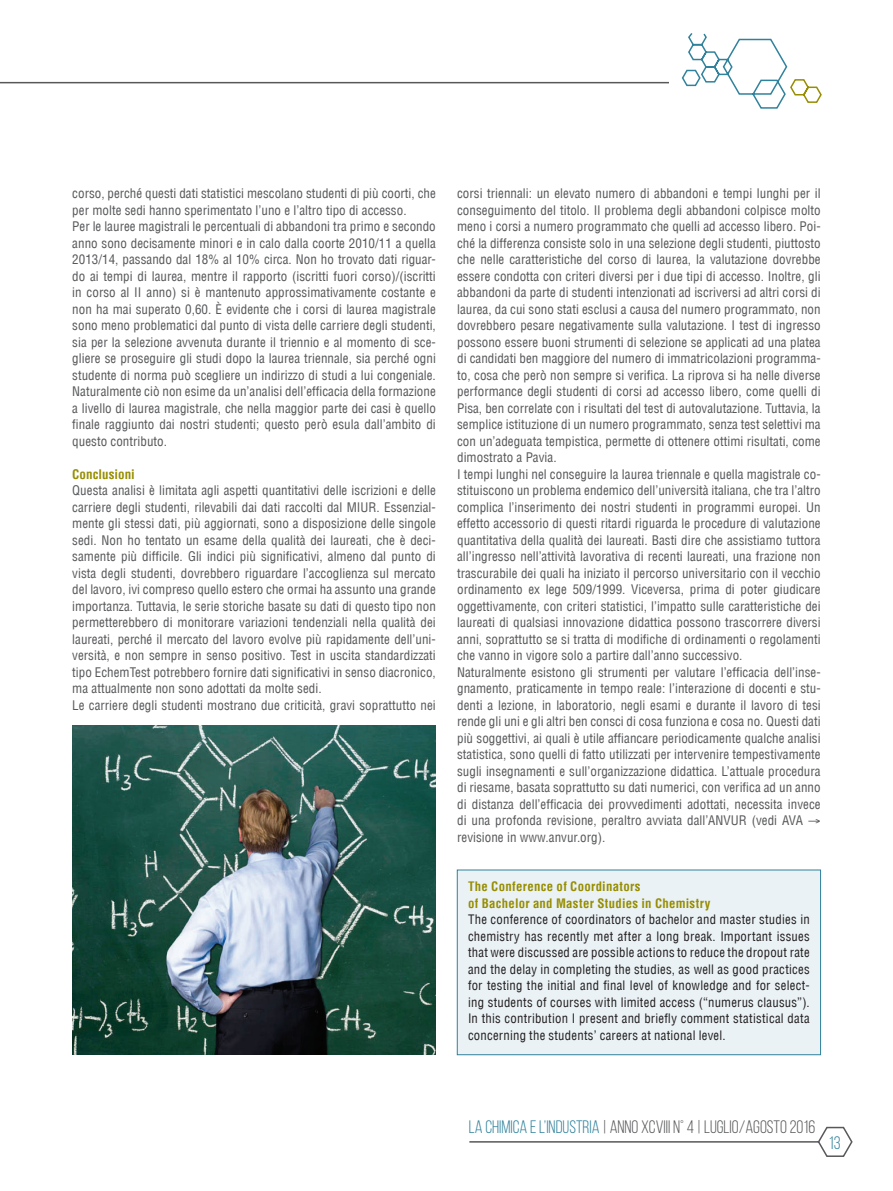
<style>
.page{position:relative;width:893px;height:1191px;background:#fff}
.page>*{position:absolute;margin:0;border:0;box-sizing:border-box;transform-origin:0 0}
.t1{font:18px "Bebas Neue";color:#57585a}
.t2{font:18px "Bebas Neue";color:#30829c}
.t3{font:condensed 12.9px/16.5px "Helvetica LT";letter-spacing:.005em;color:#57585a}
.t4{font:700 condensed 12.9px "Helvetica LT";letter-spacing:.005em;color:#968d00}
.t5{font:condensed 12.75px/16.5px "Helvetica LT";letter-spacing:.02em;color:#231f20;text-align:justify}
.t6{font:700 condensed 12.75px/16.5px "Helvetica LT";letter-spacing:.025em;color:#968d00}
.s1{color:#30829c}
</style>
<div class="page">
<hr style="left:0;top:82px;width:669px;height:1px;background:#57585a">
<svg style="left:681px;top:33px;width:141px;height:76px"></svg>
<svg style="left:469px;top:1126px;width:384px;height:31px"></svg>
<img style="left:72px;top:725px;width:364px;height:329px">
<div style="left:457px;top:870px;width:364px;height:184px;background:#eaf2f5"></div>
<div style="left:457px;top:870px;width:364px;height:184px;border:1px solid #30829c"></div>
<p class="t3" style="left:72px;top:185px;width:365px">corso, perché questi dati statistici mescolano studenti di più coorti, che per molte sedi hanno sperimentato l’uno e l’altro tipo di accesso.<br>Per le lauree magistrali le percentuali di abbandoni tra primo e secondo anno sono decisamente minori e in calo dalla coorte 2010/11 a quella 2013/14, passando dal 18% al 10% circa. Non ho trovato dati riguar&shy;do ai tempi di laurea, mentre il rapporto (iscritti fuori corso)/(iscritti in corso al II anno) si è mantenuto approssimativamente costante e non ha mai superato 0,60. È evidente che i corsi di laurea magistrale sono meno problematici dal punto di vista delle carriere degli studenti, sia per la selezione avvenuta durante il triennio e al momento di sce&shy;gliere se proseguire gli studi dopo la laurea triennale, sia perché ogni studente di norma può scegliere un indirizzo di studi a lui congeniale.<br>Naturalmente ciò non esime da un’analisi dell’efficacia della formazione a livello di laurea magistrale, che nella maggior parte dei casi è quello finale raggiunto dai nostri studenti; questo però esula dall’ambito di questo contributo.</p>
<p class="t4" style="left:72px;top:466px;width:64px">Conclusioni</p>
<p class="t3" style="left:72px;top:482px;width:365px">Questa analisi è limitata agli aspetti quantitativi delle iscrizioni e delle carriere degli studenti, rilevabili dai dati raccolti dal MIUR. Essenzial&shy;mente gli stessi dati, più aggiornati, sono a disposizione delle singole sedi. Non ho tentato un esame della qualità dei laureati, che è deci&shy;samente più difficile. Gli indici più significativi, almeno dal punto di vista degli studenti, dovrebbero riguardare l’accoglienza sul mercato del lavoro, ivi compreso quello estero che ormai ha assunto una grande importanza. Tuttavia, le serie storiche basate su dati di questo tipo non permetterebbero di monitorare variazioni tendenziali nella qualità dei laureati, perché il mercato del lavoro evolve più rapidamente dell’uni&shy;versità, e non sempre in senso positivo. Test in uscita standardizzati tipo EchemTest potrebbero fornire dati significativi in senso diacronico, ma attualmente non sono adottati da molte sedi.<br>Le carriere degli studenti mostrano due criticità, gravi soprattutto nei</p>
<p class="t3" style="left:457px;top:185px;width:365px">corsi triennali: un elevato numero di abbandoni e tempi lunghi per il conseguimento del titolo. Il problema degli abbandoni colpisce molto meno i corsi a numero programmato che quelli ad accesso libero. Poi&shy;ché la differenza consiste solo in una selezione degli studenti, piuttosto che nelle caratteristiche del corso di laurea, la valutazione dovrebbe essere condotta con criteri diversi per i due tipi di accesso. Inoltre, gli abbandoni da parte di studenti intenzionati ad iscriversi ad altri corsi di laurea, da cui sono stati esclusi a causa del numero programmato, non dovrebbero pesare negativamente sulla valutazione. I test di ingresso possono essere buoni strumenti di selezione se applicati ad una platea di candidati ben maggiore del numero di immatricolazioni programma&shy;to, cosa che però non sempre si verifica. La riprova si ha nelle diverse performance degli studenti di corsi ad accesso libero, come quelli di Pisa, ben correlate con i risultati del test di autovalutazione. Tuttavia, la semplice istituzione di un numero programmato, senza test selettivi ma con un’adeguata tempistica, permette di ottenere ottimi risultati, come dimostrato a Pavia.<br>I tempi lunghi nel conseguire la laurea triennale e quella magistrale co&shy;stituiscono un problema endemico dell’università italiana, che tra l’altro complica l’inserimento dei nostri studenti in programmi europei. Un effetto accessorio di questi ritardi riguarda le procedure di valutazione quantitativa della qualità dei laureati. Basti dire che assistiamo tuttora all’ingresso nell’attività lavorativa di recenti laureati, una frazione non trascurabile dei quali ha iniziato il percorso universitario con il vecchio ordinamento ex lege 509/1999. Viceversa, prima di poter giudicare oggettivamente, con criteri statistici, l’impatto sulle caratteristiche dei laureati di qualsiasi innovazione didattica possono trascorrere diversi anni, soprattutto se si tratta di modifiche di ordinamenti o regolamenti che vanno in vigore solo a partire dall’anno successivo.<br>Naturalmente esistono gli strumenti per valutare l’efficacia dell’inse&shy;gnamento, praticamente in tempo reale: l’interazione di docenti e stu&shy;denti a lezione, in laboratorio, negli esami e durante il lavoro di tesi rende gli uni e gli altri ben consci di cosa funziona e cosa no. Questi dati più soggettivi, ai quali è utile affiancare periodicamente qualche analisi statistica, sono quelli di fatto utilizzati per intervenire tempestivamente sugli insegnamenti e sull’organizzazione didattica. L’attuale procedura di riesame, basata soprattutto su dati numerici, con verifica ad un anno di distanza dell’efficacia dei provvedimenti adottati, necessita invece di una profonda revisione, peraltro avviata dall’ANVUR (vedi AVA → revisione in www.anvur.org).</p>
<p class="t6" style="left:468px;top:878px;width:244px">The Conference of Coordinators<br>of Bachelor and Master Studies in Chemistry</p>
<p class="t5" style="left:468px;top:911px;width:343px">The conference of coordinators of bachelor and master studies in chemistry has recently met after a long break. Important issues that were discussed are possible actions to reduce the dropout rate and the delay in completing the studies, as well as good practices for testing the initial and final level of knowledge and for select&shy;ing students of courses with limited access (“numerus clausus”).<br>In this contribution I present and briefly comment statistical data concerning the students’ careers at national level.</p>
<h1 class="t1" style="left:469px;top:1117px;width:348px"><span class="s1">LA CHIMICA E L’INDUSTRIA</span> | ANNO XCVIII N° 4 | LUGLIO/AGOSTO 2016</h1>
<h1 class="t2" style="left:829px;top:1133px;width:13px">13</h1>
</div>
